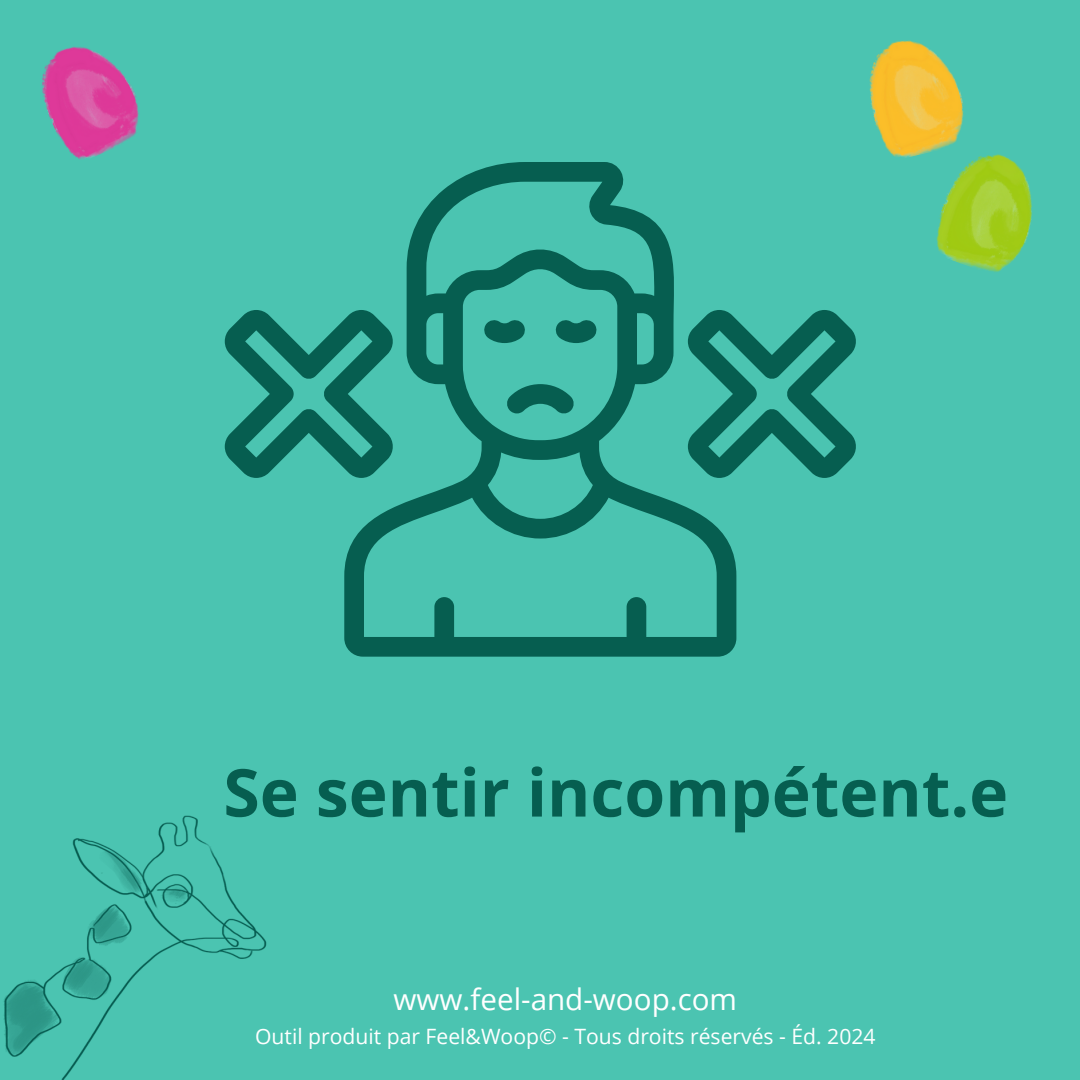
<style>
.page{position:relative;width:1080px;height:1080px;background:#4bc4b1}
.page>*{position:absolute;margin:0;border:0;box-sizing:border-box;transform-origin:0 0}
.t1{font:700 66px "Open Sans";color:#065e50}
.t2{font:29.7px "Open Sans";color:#fff}
.t3{font:21px "Open Sans";color:#fff}
</style>
<div class="page">
<img style="left:4px;top:815px;width:263px;height:265px">
<svg style="left:225px;top:162px;width:631px;height:495px"></svg>
<img style="left:42px;top:46px;width:97px;height:114px">
<img style="left:869px;top:40px;width:95px;height:118px">
<img style="left:927px;top:141px;width:105px;height:131px">
<p class="t1" style="left:223px;top:746px;width:786px">Se sentir incompétent.e</p>
<p class="t2" style="left:394px;top:979px;width:345px">www.feel-and-woop.com</p>
<p class="t3" style="left:255px;top:1021px;width:622px">Outil produit par Feel&amp;Woop© - Tous droits réservés - Éd. 2024</p>
</div>
